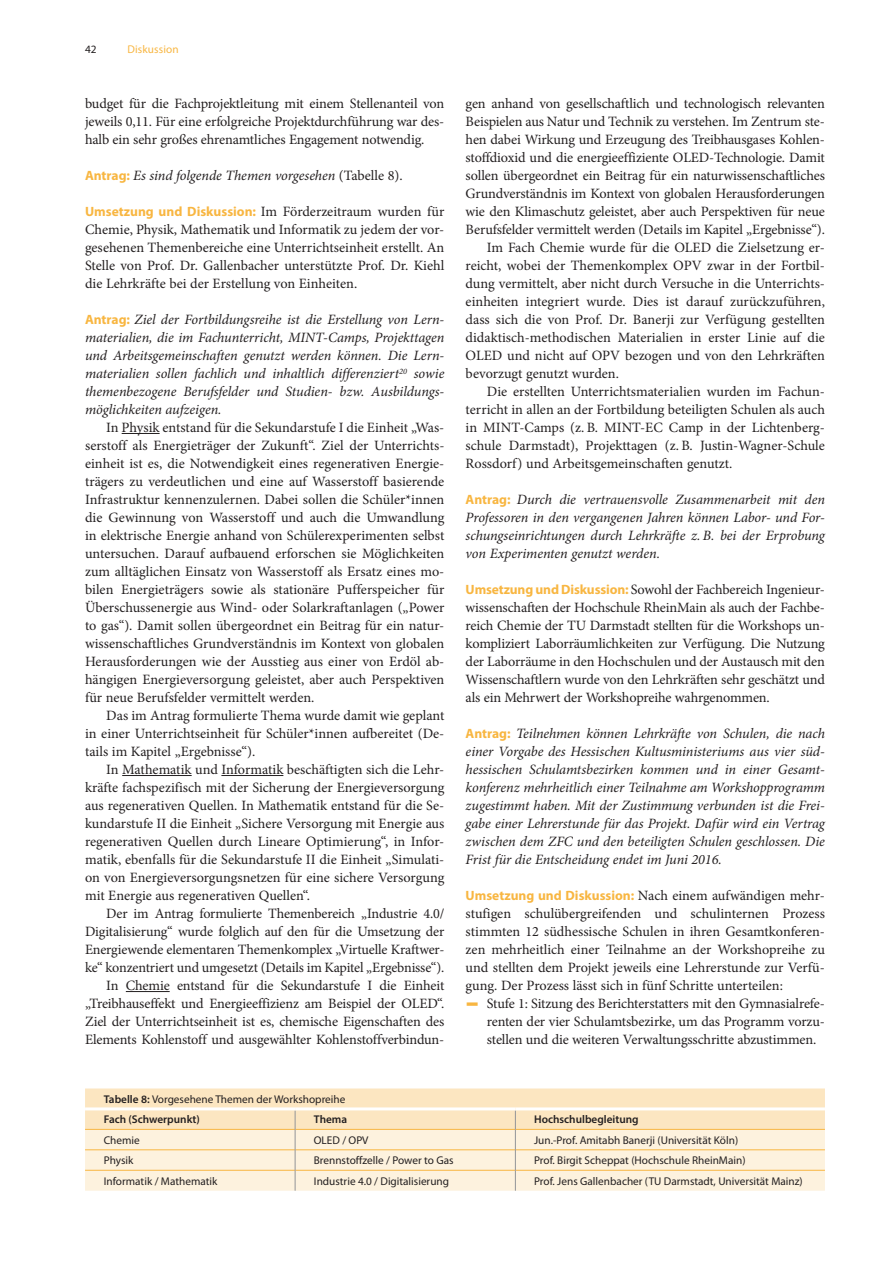
<style>
.page{position:relative;width:893px;height:1263px;background:#fff}
.page>*{position:absolute;margin:0;border:0;box-sizing:border-box;transform-origin:0 0}
.t1{font:14.25px/18px "Minion Pro";letter-spacing:-.01em;color:#231f20;text-align:justify}
.t2{font:italic 14.25px/18px "Minion Pro";letter-spacing:-.005em;color:#231f20;text-align:justify}
.t3{font:11.25px/20.4px "Myriad Pro";color:#231f20}
.t4{font:600 11.25px "Myriad Pro";color:#231f20}
.t5{font:11.25px "Myriad Pro";letter-spacing:.01em;color:#f8b641}
.s1{font-family:"Myriad Pro";font-weight:700;font-style:normal;font-size:13.5px;color:#f8b641}
.s2{font-style:normal}
.s3{font-family:"Myriad Pro";font-weight:700;font-size:13.5px;color:#f8b641}
.s4{font-size:11.4px;color:#f8b641}
.s5{font-weight:600}
</style>
<div class="page">
<hr style="left:122px;top:433px;width:38px;height:1px;background:#231f20">
<hr style="left:122px;top:775px;width:70px;height:1px;background:#231f20">
<hr style="left:221px;top:775px;width:62px;height:1px;background:#231f20">
<hr style="left:126px;top:991px;width:44px;height:1px;background:#231f20">
<svg style="left:85px;top:1088px;width:740px;height:103px;background:#fcebce"></svg>
<hr style="left:85px;top:1107px;width:210px;height:3px;background:#fff">
<hr style="left:295px;top:1107px;width:220px;height:3px;background:#fff">
<hr style="left:515px;top:1107px;width:310px;height:3px;background:#fff">
<p class="t3" style="left:85px;top:39px;width:13px">42</p>
<p class="t5" style="left:128px;top:42px;width:53px">Diskussion</p>
<p class="t1" style="left:85px;top:95px;width:361px">budget für die Fachprojektleitung mit einem Stellenanteil von jeweils 0,11. Für eine erfolgreiche Projektdurchführung war des&shy;halb ein sehr großes ehrenamtliches Engagement notwendig.</p>
<p class="t2" style="left:85px;top:166px;width:319px"><span class="s1">Antrag:</span> Es sind folgende Themen vorgesehen <span class="s2">(Tabelle 8).</span></p>
<p class="t1" style="left:85px;top:203px;width:361px"><span class="s3">Umsetzung und Diskussion:</span> Im Förderzeitraum wurden für Chemie, Physik, Mathematik und Informatik zu jedem der vor&shy;gesehenen Themenbereiche eine Unterrichtseinheit erstellt. An Stelle von Prof. Dr. Gallenbacher unterstützte Prof. Dr. Kiehl die Lehrkräfte bei der Erstellung von Einheiten.</p>
<p class="t2" style="left:85px;top:310px;width:361px"><span class="s1">Antrag:</span> Ziel der Fortbildungsreihe ist die Erstellung von Lern&shy;materialien, die im Fachunterricht, MINT-Camps, Projekttagen und Arbeitsgemeinschaften genutzt werden können. Die Lern&shy;materialien sollen fachlich und inhaltlich differenziert<sup>20</sup> sowie themenbezogene Berufsfelder und Studien- bzw. Ausbildungs&shy;möglichkeiten aufzeigen.</p>
<p class="t1" style="left:85px;top:419px;width:361px;text-indent:21px">In Physik entstand für die Sekundarstufe I die Einheit „Was&shy;serstoff als Energieträger der Zukunft“. Ziel der Unterrichts&shy;einheit ist es, die Notwendigkeit eines regenerativen Energie&shy;trägers zu verdeutlichen und eine auf Wasserstoff basierende Infrastruktur kennenzulernen. Dabei sollen die Schüler*innen die Gewinnung von Wasserstoff und auch die Umwandlung in elektrische Energie anhand von Schülerexperimenten selbst untersuchen. Darauf aufbauend erforschen sie Möglichkeiten zum alltäglichen Einsatz von Wasserstoff als Ersatz eines mo&shy;bilen Energieträgers sowie als stationäre Pufferspeicher für Überschussenergie aus Wind- oder Solarkraftanlagen („Power to gas“). Damit sollen übergeordnet ein Beitrag für ein natur&shy;wissenschaftliches Grundverständnis im Kontext von globalen Herausforderungen wie der Ausstieg aus einer von Erdöl ab&shy;hängigen Energieversorgung geleistet, aber auch Perspektiven für neue Berufsfelder vermittelt werden.</p>
<p class="t1" style="left:85px;top:706px;width:361px;text-indent:21px">Das im Antrag formulierte Thema wurde damit wie geplant in einer Unterrichtseinheit für Schüler*innen aufbereitet (De&shy;tails im Kapitel „Ergebnisse“).</p>
<p class="t1" style="left:85px;top:760px;width:361px;text-indent:21px">In Mathematik und Informatik beschäftigten sich die Lehr&shy;kräfte fachspezifisch mit der Sicherung der Energieversorgung aus regenerativen Quellen. In Mathematik entstand für die Se&shy;kundarstufe II die Einheit „Sichere Versorgung mit Energie aus regenerativen Quellen durch Lineare Optimierung“, in Infor&shy;matik, ebenfalls für die Sekundarstufe II die Einheit „Simulati&shy;on von Energieversorgungsnetzen für eine sichere Versorgung mit Energie aus regenerativen Quellen“.</p>
<p class="t1" style="left:85px;top:905px;width:361px;text-align:right">Der im Antrag formulierte Themenbereich „Industrie 4.0/ Digitalisierung“ wurde folglich auf den für die Umsetzung der Energiewende elementaren Themenkomplex „Virtuelle Kraftwer&shy;ke“ konzentriert und umgesetzt (Details im Kapitel „Ergebnisse“).<br>In Chemie entstand für die Sekundarstufe I die Einheit „Treibhauseffekt und Energieeffizienz am Beispiel der OLED“.<br>Ziel der Unterrichtseinheit ist es, chemische Eigenschaften des Elements Kohlenstoff und ausgewählter Kohlenstoffverbindun-</p>
<p class="t1" style="left:466px;top:95px;width:361px">gen anhand von gesellschaftlich und technologisch relevanten</p>
<p class="t1" style="left:466px;top:113px;width:361px">Beispielen aus Natur und Technik zu verstehen. Im Zentrum ste-</p>
<p class="t1" style="left:466px;top:131px;width:361px">hen dabei Wirkung und Erzeugung des Treibhausgases Kohlen-</p>
<p class="t1" style="left:466px;top:149px;width:361px">stoffdioxid und die energieeffiziente OLED-Technologie. Damit</p>
<p class="t1" style="left:466px;top:167px;width:361px">sollen übergeordnet ein Beitrag für ein naturwissenschaftliches</p>
<p class="t1" style="left:466px;top:185px;width:361px">Grundverständnis im Kontext von globalen Herausforderungen</p>
<p class="t1" style="left:466px;top:203px;width:361px">wie den Klimaschutz geleistet, aber auch Perspektiven für neue</p>
<p class="t1" style="left:466px;top:220px;width:361px">Berufsfelder vermittelt werden (Details im Kapitel „Ergebnisse“).</p>
<p class="t1" style="left:487px;top:238px;width:340px">Im Fach Chemie wurde für die OLED die Zielsetzung er-</p>
<p class="t1" style="left:466px;top:256px;width:361px">reicht, wobei der Themenkomplex OPV zwar in der Fortbil-</p>
<p class="t1" style="left:466px;top:274px;width:361px">dung vermittelt, aber nicht durch Versuche in die Unterrichts-</p>
<p class="t1" style="left:466px;top:292px;width:361px">einheiten integriert wurde. Dies ist darauf zurückzuführen,</p>
<p class="t1" style="left:466px;top:310px;width:361px">dass sich die von Prof. Dr. Banerji zur Verfügung gestellten</p>
<p class="t1" style="left:466px;top:328px;width:361px">didaktisch-methodischen Materialien in erster Linie auf die</p>
<p class="t1" style="left:466px;top:346px;width:361px">OLED und nicht auf OPV bezogen und von den Lehrkräften</p>
<p class="t1" style="left:466px;top:364px;width:155px">bevorzugt genutzt wurden.</p>
<p class="t1" style="left:487px;top:382px;width:340px">Die erstellten Unterrichtsmaterialien wurden im Fachun-</p>
<p class="t1" style="left:466px;top:400px;width:361px">terricht in allen an der Fortbildung beteiligten Schulen als auch</p>
<p class="t1" style="left:466px;top:418px;width:361px">in MINT-Camps (z. B. MINT-EC Camp in der Lichtenberg-</p>
<p class="t1" style="left:466px;top:436px;width:361px">schule Darmstadt), Projekttagen (z. B. Justin-Wagner-Schule</p>
<p class="t1" style="left:466px;top:454px;width:268px">Rossdorf) und Arbeitsgemeinschaften genutzt.</p>
<p class="t2" style="left:466px;top:490px;width:361px"><span class="s1">Antrag:</span> Durch die vertrauensvolle Zusammenarbeit mit den Professoren in den vergangenen Jahren können Labor- und For&shy;schungseinrichtungen durch Lehrkräfte z. B. bei der Erprobung von Experimenten genutzt werden.</p>
<p class="t1" style="left:466px;top:581px;width:361px"><span class="s3">Umsetzung und Diskussion:</span> Sowohl der Fachbereich Ingenieur&shy;wissenschaften der Hochschule RheinMain als auch der Fachbe&shy;reich Chemie der TU Darmstadt stellten für die Workshops un&shy;kompliziert Laborräumlichkeiten zur Verfügung. Die Nutzung der Laborräume in den Hochschulen und der Austausch mit den Wissenschaftlern wurde von den Lehrkräften sehr geschätzt und als ein Mehrwert der Workshopreihe wahrgenommen.</p>
<p class="t2" style="left:466px;top:724px;width:361px"><span class="s1">Antrag:</span> Teilnehmen können Lehrkräfte von Schulen, die nach einer Vorgabe des Hessischen Kultusministeriums aus vier süd&shy;hessischen Schulamtsbezirken kommen und in einer Gesamt&shy;konferenz mehrheitlich einer Teilnahme am Workshopprogramm zugestimmt haben. Mit der Zustimmung verbunden ist die Frei&shy;gabe einer Lehrerstunde für das Projekt. Dafür wird ein Vertrag zwischen dem ZFC und den beteiligten Schulen geschlossen. Die Frist für die Entscheidung endet im Juni 2016.</p>
<p class="t1" style="left:466px;top:887px;width:361px"><span class="s3">Umsetzung und Diskussion:</span> Nach einem aufwändigen mehr&shy;stufigen schulübergreifenden und schulinternen Prozess stimmten 12 südhessische Schulen in ihren Gesamtkonferen&shy;zen mehrheitlich einer Teilnahme an der Workshopreihe zu und stellten dem Projekt jeweils eine Lehrerstunde zur Verfü&shy;gung. Der Prozess lässt sich in fünf Schritte unterteilen:</p>
<p class="t1" style="left:487px;top:995px;width:340px;text-indent:-22px"><span class="s4">■</span> Stufe 1: Sitzung des Berichterstatters mit den Gymnasialrefe&shy;renten der vier Schulamtsbezirke, um das Programm vorzu&shy;stellen und die weiteren Verwaltungsschritte abzustimmen.</p>
<p class="t3" style="left:104px;top:1089px;width:243px"><span class="s5">Tabelle 8:</span> Vorgesehene Themen der Workshopreihe<br><span class="s5">Fach (Schwerpunkt)</span></p>
<p class="t4" style="left:314px;top:1112px;width:35px">Thema</p>
<p class="t4" style="left:534px;top:1112px;width:106px">Hochschulbegleitung</p>
<p class="t3" style="left:104px;top:1130px;width:38px">Chemie</p>
<p class="t3" style="left:314px;top:1130px;width:56px">OLED / OPV</p>
<p class="t3" style="left:534px;top:1130px;width:206px">Jun.-Prof. Amitabh Banerji (Universität Köln)</p>
<p class="t3" style="left:104px;top:1150px;width:31px">Physik</p>
<p class="t3" style="left:314px;top:1150px;width:141px">Brennstoffzelle / Power to Gas</p>
<p class="t3" style="left:534px;top:1150px;width:213px">Prof. Birgit Scheppat (Hochschule RheinMain)</p>
<p class="t3" style="left:104px;top:1170px;width:115px">Informatik / Mathematik</p>
<p class="t3" style="left:314px;top:1170px;width:137px">Industrie 4.0 / Digitalisierung</p>
<p class="t3" style="left:534px;top:1170px;width:270px">Prof. Jens Gallenbacher (TU Darmstadt, Universität Mainz)</p>
</div>
